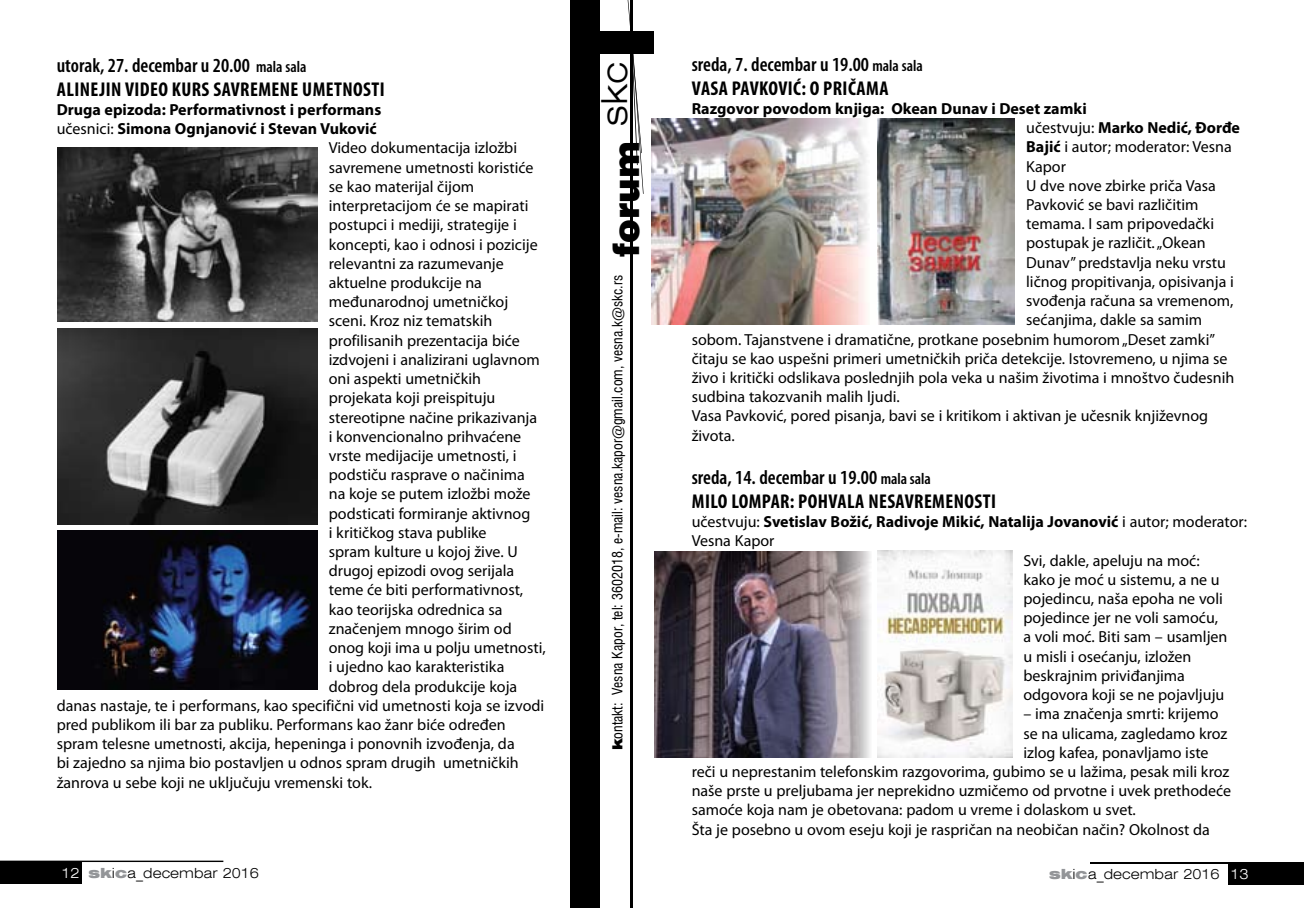
<style>
.page{position:relative;width:1304px;height:908px;background:#fff}
.page>*{position:absolute;margin:0;border:0;box-sizing:border-box;transform-origin:0 0}
.t1{font:900 36px "Swiss 721 BT";color:#000}
.t2{font:700 condensed 20px/24px "Myriad Pro";letter-spacing:.02em;color:#000}
.t3{font:600 condensed 20px/24px "Myriad Pro";color:#000}
.t4{font:16px "Myriad Pro";color:#000}
.t5{font:700 16px "Myriad Pro";color:#000}
.t6{font:condensed 14px "Swiss 721 BT";color:#000}
.t7{font:300 expanded 14px "Swiss 721 BT";color:#000}
.s1{font-weight:600}
.s2{font-weight:600;font-size:16px}
.s3{font-weight:400}
.s4{font-weight:900;font-stretch:expanded}
.s5{font-size:16px}
.s6{font-weight:700}
.s7{color:#fff}
.s8{font-weight:900;color:#939598}
</style>
<div class="page">
<div style="left:0;top:860px;width:82px;height:23px;background:#000"></div>
<div style="left:1228px;top:862px;width:76px;height:22px;background:#000"></div>
<hr style="left:0;top:860px;width:223px;height:1px;background:#000">
<hr style="left:1090px;top:861px;width:214px;height:1px;background:#000">
<img style="left:57px;top:530px;width:260px;height:159px">
<img style="left:57px;top:147px;width:260px;height:174px">
<img style="left:57px;top:328px;width:260px;height:195px">
<div style="left:571px;top:31px;width:83px;height:23px;background:#000"></div>
<svg style="left:628px;top:0;width:16px;height:194px"></svg>
<hr style="left:630px;top:0;width:2px;height:92px;background:#000">
<div style="left:570px;top:0;width:29px;height:907px;background:#000"></div>
<hr style="left:631px;top:0;width:2px;height:907px;background:#000">
<img style="left:652px;top:119px;width:226px;height:205px">
<img style="left:654px;top:551px;width:224px;height:206px">
<img style="left:878px;top:119px;width:137px;height:205px">
<img style="left:878px;top:550px;width:134px;height:207px">
<p class="t2" style="left:57px;top:53px;width:329px"><span class="s1">utorak, 27. decembar u 20.00</span> <span class="s2">mala sala<br></span>ALINEJIN VIDEO KURS SAVREMENE UMETNOSTI</p>
<p class="t5" style="left:57px;top:99px;width:326px">Druga epizoda: Performativnost i performans</p>
<p class="t5" style="left:57px;top:118px;width:322px"><span class="s3">učesnici:</span> Simona Ognjanović i Stevan Vuković</p>
<p class="t4" style="left:329px;top:138px;width:190px">Video dokumentacija izložbi</p>
<p class="t4" style="left:329px;top:157px;width:206px">savremene umetnosti koristiće</p>
<p class="t4" style="left:329px;top:176px;width:147px">se kao materijal čijom</p>
<p class="t4" style="left:329px;top:196px;width:201px">interpretacijom će se mapirati</p>
<p class="t4" style="left:329px;top:215px;width:189px">postupci i mediji, strategije i</p>
<p class="t4" style="left:329px;top:234px;width:210px">koncepti, kao i odnosi i pozicije</p>
<p class="t4" style="left:329px;top:253px;width:176px">relevantni za razumevanje</p>
<p class="t4" style="left:329px;top:272px;width:155px">aktuelne produkcije na</p>
<p class="t4" style="left:329px;top:292px;width:181px">međunarodnoj umetničkoj</p>
<p class="t4" style="left:329px;top:311px;width:165px">sceni. Kroz niz tematskih</p>
<p class="t4" style="left:329px;top:330px;width:193px">profilisanih prezentacija biće</p>
<p class="t4" style="left:329px;top:349px;width:213px">izdvojeni i analizirani uglavnom</p>
<p class="t4" style="left:329px;top:368px;width:154px">oni aspekti umetničkih</p>
<p class="t4" style="left:329px;top:388px;width:168px">projekata koji preispituju</p>
<p class="t4" style="left:329px;top:407px;width:210px">stereotipne načine prikazivanja</p>
<p class="t4" style="left:329px;top:426px;width:194px">i konvencionalno prihvaćene</p>
<p class="t4" style="left:329px;top:445px;width:189px">vrste medijacije umetnosti, i</p>
<p class="t4" style="left:329px;top:464px;width:198px">podstiču rasprave o načinima</p>
<p class="t4" style="left:329px;top:484px;width:203px">na koje se putem izložbi može</p>
<p class="t4" style="left:329px;top:503px;width:203px">podsticati formiranje aktivnog</p>
<p class="t4" style="left:329px;top:522px;width:159px">i kritičkog stava publike</p>
<p class="t4" style="left:329px;top:541px;width:190px">spram kulture u kojoj žive. U</p>
<p class="t4" style="left:329px;top:560px;width:187px">drugoj epizodi ovog serijala</p>
<p class="t4" style="left:329px;top:580px;width:196px">teme će biti performativnost,</p>
<p class="t4" style="left:329px;top:599px;width:175px">kao teorijska odrednica sa</p>
<p class="t4" style="left:329px;top:618px;width:184px">značenjem mnogo širim od</p>
<p class="t4" style="left:329px;top:637px;width:218px">onog koji ima u polju umetnosti,</p>
<p class="t4" style="left:329px;top:656px;width:177px">i ujedno kao karakteristika</p>
<p class="t4" style="left:329px;top:676px;width:190px">dobrog dela produkcije koja</p>
<p class="t4" style="left:57px;top:695px;width:489px">danas nastaje, te i performans, kao specifični vid umetnosti koja se izvodi</p>
<p class="t4" style="left:57px;top:714px;width:451px">pred publikom ili bar za publiku. Performans kao žanr biće određen</p>
<p class="t4" style="left:57px;top:733px;width:459px">spram telesne umetnosti, akcija, hepeninga i ponovnih izvođenja, da</p>
<p class="t4" style="left:57px;top:752px;width:464px">bi zajedno sa njima bio postavljen u odnos spram drugih umetničkih</p>
<p class="t4" style="left:57px;top:772px;width:317px">žanrova u sebe koji ne uključuju vremenski tok.</p>
<h1 class="t1" style="left:604px;top:257px;width:196px;rotate:-90deg">forum <sup>skc</sup></h1>
<p class="t6" style="left:609px;top:750px;width:477px;rotate:-90deg"><span class="s4">k</span>ontakt: Vesna Kapor, tel: 3602018, e-mail: vesna.kaporªgmail.com, vesna.kªskc.rs</p>
<p class="t3" style="left:692px;top:52px;width:233px">sreda, 7. decembar u 19.00 <span class="s5">mala sala<br></span><span class="s6">VASA PAVKOVIĆ: O PRIČAMA</span></p>
<p class="t5" style="left:692px;top:98px;width:397px">Razgovor povodom knjiga: Okean Dunav i Deset zamki</p>
<p class="t5" style="left:1026px;top:117px;width:215px"><span class="s3">učestvuju:</span> Marko Nedić, Đorđe</p>
<p class="t4" style="left:1026px;top:137px;width:207px"><span class="s6">Bajić</span> i autor; moderator: Vesna</p>
<p class="t4" style="left:1026px;top:156px;width:41px">Kapor</p>
<p class="t4" style="left:1026px;top:175px;width:191px">U dve nove zbirke priča Vasa</p>
<p class="t4" style="left:1026px;top:195px;width:174px">Pavković se bavi različitim</p>
<p class="t4" style="left:1026px;top:214px;width:189px">temama. I sam pripovedački</p>
<p class="t4" style="left:1026px;top:233px;width:181px">postupak je različit. „Okean</p>
<p class="t4" style="left:1026px;top:252px;width:201px">Dunav” predstavlja neku vrstu</p>
<p class="t4" style="left:1026px;top:271px;width:209px">ličnog propitivanja, opisivanja i</p>
<p class="t4" style="left:1026px;top:291px;width:209px">svođenja računa sa vremenom,</p>
<p class="t4" style="left:1026px;top:310px;width:178px">sećanjima, dakle sa samim</p>
<p class="t4" style="left:692px;top:329px;width:525px">sobom. Tajanstvene i dramatične, protkane posebnim humorom „Deset zamki”</p>
<p class="t4" style="left:692px;top:348px;width:537px">čitaju se kao uspešni primeri umetničkih priča detekcije. Istovremeno, u njima se</p>
<p class="t4" style="left:692px;top:367px;width:544px">živo i kritički odslikava poslednjih pola veka u našim životima i mnoštvo čudesnih</p>
<p class="t4" style="left:692px;top:387px;width:210px">sudbina takozvanih malih ljudi.</p>
<p class="t4" style="left:692px;top:406px;width:518px">Vasa Pavković, pored pisanja, bavi se i kritikom i aktivan je učesnik književnog</p>
<p class="t4" style="left:692px;top:425px;width:45px">života.</p>
<p class="t2" style="left:692px;top:464px;width:306px"><span class="s1">sreda, 14. decembar u 19.00</span> <span class="s2">mala sala<br></span>MILO LOMPAR: POHVALA NESAVREMENOSTI</p>
<p class="t5" style="left:692px;top:511px;width:557px"><span class="s3">učestvuju:</span> Svetislav Božić, Radivoje Mikić, Natalija Jovanović <span class="s3">i autor; moderator:</span></p>
<p class="t4" style="left:692px;top:531px;width:84px">Vesna Kapor</p>
<p class="t4" style="left:1023px;top:550px;width:178px">Svi, dakle, apeluju na moć:</p>
<p class="t4" style="left:1023px;top:569px;width:198px">kako je moć u sistemu, a ne u</p>
<p class="t4" style="left:1023px;top:588px;width:201px">pojedincu, naša epoha ne voli</p>
<p class="t4" style="left:1023px;top:607px;width:196px">pojedince jer ne voli samoću,</p>
<p class="t4" style="left:1023px;top:627px;width:205px">a voli moć. Biti sam – usamljen</p>
<p class="t4" style="left:1023px;top:646px;width:169px">u misli i osećanju, izložen</p>
<p class="t4" style="left:1023px;top:665px;width:163px">beskrajnim priviđanjima</p>
<p class="t4" style="left:1023px;top:684px;width:202px">odgovora koji se ne pojavljuju</p>
<p class="t4" style="left:1023px;top:703px;width:197px">– ima značenja smrti: krijemo</p>
<p class="t4" style="left:1023px;top:723px;width:205px">se na ulicama, zagledamo kroz</p>
<p class="t4" style="left:1023px;top:742px;width:187px">izlog kafea, ponavljamo iste</p>
<p class="t4" style="left:692px;top:761px;width:539px">reči u neprestanim telefonskim razgovorima, gubimo se u lažima, pesak mili kroz</p>
<p class="t4" style="left:692px;top:780px;width:541px">naše prste u preljubama jer neprekidno uzmičemo od prvotne i uvek prethodeće</p>
<p class="t4" style="left:692px;top:799px;width:446px">samoće koja nam je obetovana: padom u vreme i dolaskom u svet.</p>
<p class="t4" style="left:692px;top:819px;width:520px">Šta je posebno u ovom eseju koji je raspričan na neobičan način? Okolnost da</p>
<p class="t7" style="left:61px;top:864px;width:199px"><span class="s7">12</span> <span class="s8">sk</span>i<span class="s8">c</span>a_decembar 2016</p>
<p class="t7" style="left:1049px;top:865px;width:201px"><span class="s8">sk</span>i<span class="s8">c</span>a_decembar 2016 <span class="s7">13</span></p>
</div>
